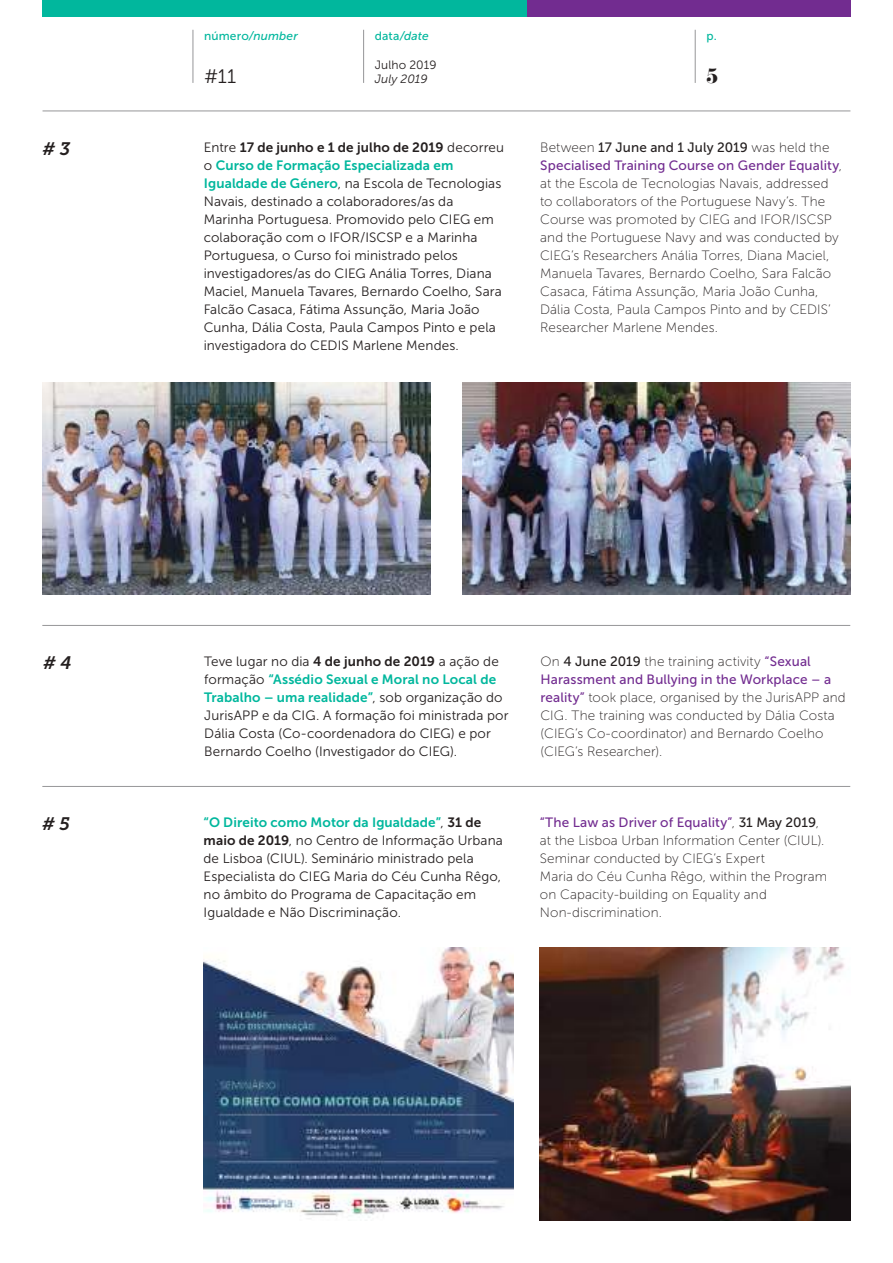
<style>
.page{position:relative;width:893px;height:1263px;background:#fff}
.page>*{position:absolute;margin:0;border:0;box-sizing:border-box;transform-origin:0 0}
.t1{font:19.5px "Museo Sans 300";color:#241f1f}
.t2{font:italic 18px "Museo Slab 700";color:#241f1f}
.t3{font:18px "Eloquent JF Pro";color:#241f1f}
.t4{font:13.5px/18px "Museo Sans 300";letter-spacing:.01em;color:#241f1f}
.t5{font:13.5px/18px "Museo Sans 100";letter-spacing:.01em;color:#241f1f}
.t6{font:13.5px/18px "Museo Sans 700";letter-spacing:.01em;color:#01b79d}
.t7{font:13.5px/18px "Museo Sans 500";letter-spacing:.01em;color:#722c90}
.t8{font:italic 12px "Museo Sans 500";letter-spacing:.01em;color:#01b79d}
.t9{font:12px "Museo Sans 300";letter-spacing:.01em;color:#241f1f}
.t10{font:italic 12px "Museo Sans 300";letter-spacing:.005em;color:#241f1f}
.t11{font:12px "Museo Sans 500";color:#01b79d}
.s1{font-style:normal}
.s2{font-family:"Museo Sans 300";color:#241f1f}
.s3{color:#241f1f}
.s4{font-family:"Museo Sans 700";color:#01b79d}
.s5{font-family:"Museo Sans 100";color:#241f1f}
.s6{font-family:"Museo Sans 700"}
.s7{font-family:"Museo Sans 500"}
.s8{font-family:"Museo Sans 500";color:#722c90}
</style>
<div class="page">
<div style="left:43px;top:0;width:484px;height:17px;background:#01b79d"></div>
<div style="left:527px;top:0;width:323px;height:17px;background:#722c90"></div>
<hr style="left:193px;top:30px;width:1px;height:53px;background:#969698">
<hr style="left:695px;top:30px;width:1px;height:53px;background:#969698">
<hr style="left:363px;top:30px;width:1px;height:53px;background:#969698">
<hr style="left:43px;top:111px;width:807px;height:1px;background:#969698">
<hr style="left:42px;top:786px;width:808px;height:1px;background:#969698">
<hr style="left:42px;top:625px;width:808px;height:1px;background:#969698">
<img style="left:463px;top:382px;width:387px;height:213px">
<img style="left:540px;top:947px;width:310px;height:273px">
<img style="left:204px;top:947px;width:309px;height:272px">
<img style="left:42px;top:382px;width:388px;height:213px">
<p class="t8" style="left:204px;top:29px;width:95px"><span class="s1">número</span>/number</p>
<p class="t8" style="left:375px;top:29px;width:55px"><span class="s1">data</span>/date</p>
<p class="t11" style="left:706px;top:29px;width:12px">p.</p>
<h1 class="t1" style="left:204px;top:66px;width:34px">#11</h1>
<h2 class="t3" style="left:706px;top:66px;width:13px">5</h2>
<p class="t9" style="left:375px;top:58px;width:63px">Julho 2019</p>
<p class="t10" style="left:375px;top:72px;width:55px">July 2019</p>
<h2 class="t2" style="left:43px;top:139px;width:29px"># 3</h2>
<p class="t6" style="left:204px;top:138px;width:302px"><span class="s2">Entre</span> <span class="s3">17 de junho e 1 de julho de 2019</span> <span class="s2">decorreu o</span> Curso de Formação Especializada em</p>
<p class="t4" style="left:204px;top:174px;width:299px"><span class="s4">Igualdade de Género</span>, na Escola de Tecnologias Navais, destinado a colaboradores/as da Marinha Portuguesa. Promovido pelo CIEG em colaboração com o IFOR/ISCSP e a Marinha Portuguesa, o Curso foi ministrado pelos investigadores/as do CIEG Anália Torres, Diana Maciel, Manuela Tavares, Bernardo Coelho, Sara Falcão Casaca, Fátima Assunção, Maria João Cunha, Dália Costa, Paula Campos Pinto e pela investigadora do CEDIS Marlene Mendes.</p>
<p class="t7" style="left:540px;top:138px;width:303px"><span class="s5">Between</span> <span class="s3">17 June and 1 July 2019</span> <span class="s5">was held the<br></span>Specialised Training Course on Gender Equality<span class="s5">,</span></p>
<p class="t5" style="left:540px;top:174px;width:300px">at the Escola de Tecnologias Navais, addressed to collaborators of the Portuguese Navy’s. The Course was promoted by CIEG and IFOR/ISCSP and the Portuguese Navy and was conducted by CIEG’s Researchers Anália Torres, Diana Maciel, Manuela Tavares, Bernardo Coelho, Sara Falcão Casaca, Fátima Assunção, Maria João Cunha, Dália Costa, Paula Campos Pinto and by CEDIS’ Researcher Marlene Mendes.</p>
<h2 class="t2" style="left:43px;top:653px;width:30px"># 4</h2>
<p class="t4" style="left:204px;top:652px;width:296px">Teve lugar no dia <span class="s6">4 de junho de 2019</span> a ação de</p>
<p class="t6" style="left:204px;top:670px;width:300px"><span class="s2">formação</span> “Assédio Sexual e Moral no Local de<br>Trabalho – uma realidade”<span class="s2">, sob organização do</span></p>
<p class="t4" style="left:204px;top:706px;width:306px">JurisAPP e da CIG. A formação foi ministrada por<br>Dália Costa (Co-coordenadora do CIEG) e por<br>Bernardo Coelho (Investigador do CIEG).</p>
<p class="t5" style="left:540px;top:652px;width:272px">On <span class="s7">4 June 2019</span> the training activity <span class="s8">“Sexual</span></p>
<p class="t7" style="left:540px;top:670px;width:292px">Harassment and Bullying in the Workplace – a</p>
<p class="t5" style="left:540px;top:688px;width:307px"><span class="s8">reality”</span> took place, organised by the JurisAPP and CIG. The training was conducted by Dália Costa (CIEG’s Co-coordinator) and Bernardo Coelho (CIEG’s Researcher).</p>
<h2 class="t2" style="left:42px;top:814px;width:29px"># 5</h2>
<p class="t6" style="left:204px;top:813px;width:279px">“O Direito como Motor da Igualdade”<span class="s2">,</span> <span class="s3">31 de</span></p>
<p class="t4" style="left:204px;top:831px;width:301px"><span class="s6">maio de 2019</span>, no Centro de Informação Urbana de Lisboa (CIUL). Seminário ministrado pela Especialista do CIEG Maria do Céu Cunha Rêgo, no âmbito do Programa de Capacitação em Igualdade e Não Discriminação.</p>
<p class="t7" style="left:540px;top:813px;width:281px">“The Law as Driver of Equality”<span class="s5">,</span> <span class="s3">31 May 2019</span><span class="s5">,</span></p>
<p class="t5" style="left:540px;top:831px;width:289px">at the Lisboa Urban Information Center (CIUL).<br>Seminar conducted by CIEG’s Expert<br>Maria do Céu Cunha Rêgo, within the Program on Capacity-building on Equality and Non-discrimination.</p>
</div>
